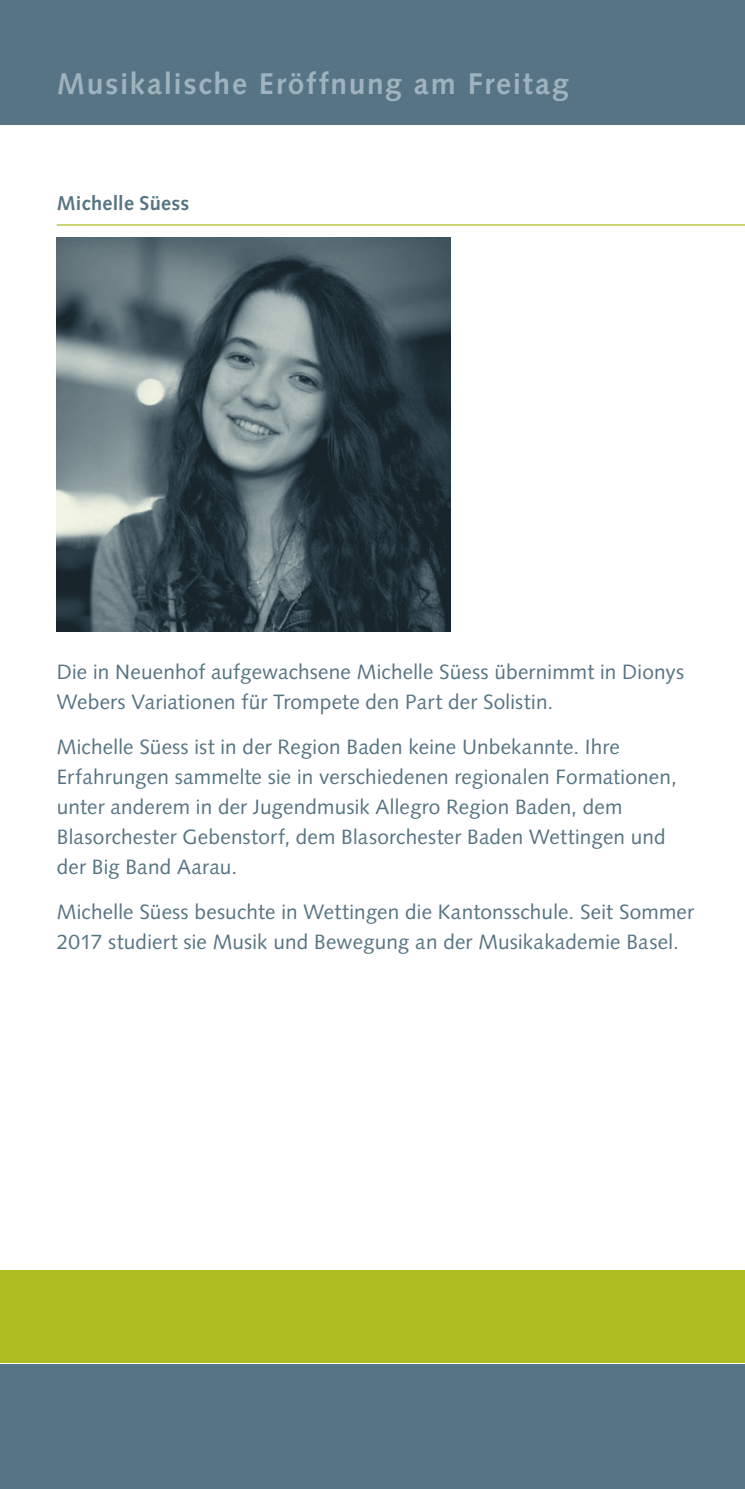
<style>
.page{position:relative;width:745px;height:1489px;background:#fff}
.page>*{position:absolute;margin:0;border:0;box-sizing:border-box;transform-origin:0 0}
.t1{font:700 30px "Syntax";letter-spacing:.055em;color:#9eb3be}
.t2{font:20.75px/30px "Syntax";letter-spacing:.01em;color:#567483}
.t3{font:700 20px "Syntax";letter-spacing:.015em;color:#567483}
</style>
<div class="page">
<div style="left:0;top:0;width:744px;height:124px;background:#567483"></div>
<hr style="left:57px;top:224px;width:687px;height:1px;background:#afbc22">
<div style="left:0;top:1364px;width:744px;height:124px;background:#567483"></div>
<div style="left:0;top:1270px;width:744px;height:92px;background:#afbc22"></div>
<img style="left:57px;top:238px;width:393px;height:393px">
<h1 class="t1" style="left:57px;top:66px;width:513px">Musikalische Eröffnung am Freitag</h1>
<p class="t3" style="left:57px;top:192px;width:134px">Michelle Süess</p>
<p class="t2" style="left:57px;top:657px;width:628px">Die in Neuenhof aufgewachsene Michelle Süess übernimmt in Dionys<br>Webers Variationen für Trompete den Part der Solistin.</p>
<p class="t2" style="left:57px;top:732px;width:621px">Michelle Süess ist in der Region Baden keine Unbekannte. Ihre Erfahrungen sammelte sie in verschiedenen regionalen Formationen, unter anderem in der Jugendmusik Allegro Region Baden, dem Blasorchester Gebenstorf, dem Blasorchester Baden Wettingen und der Big Band Aarau.</p>
<p class="t2" style="left:57px;top:897px;width:638px">Michelle Süess besuchte in Wettingen die Kantonsschule. Seit Sommer<br>2017 studiert sie Musik und Bewegung an der Musikakademie Basel.</p>
</div>
